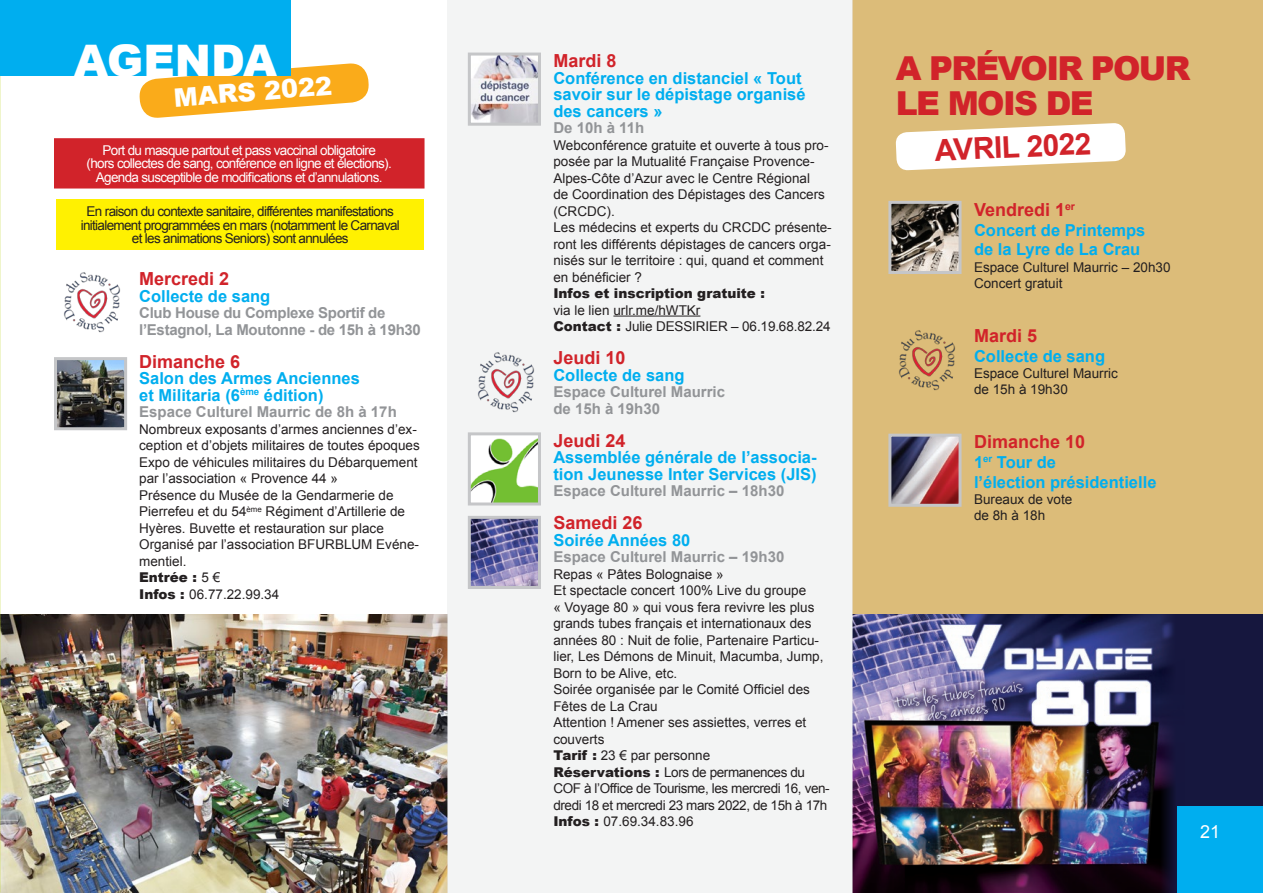
<style>
.page{position:relative;width:1263px;height:893px;background:#fff}
.page>*{position:absolute;margin:0;border:0;box-sizing:border-box;transform-origin:0 0}
.t1{font:900 43.5px "Arial";color:#fff}
.t2{font:900 33px/34.5px "Arial";letter-spacing:-.05em;color:#d1232a}
.t3{font:700 30px "Arial";color:#d1232a}
.t4{font:900 25.5px "Arial";color:#fff}
.t5{font:700 18px "Arial";color:#d1232a}
.t6{font:18px "Arial";color:#fff}
.t7{font:700 16.5px/16.5px "Arial";color:#00aeef}
.t8{font:700 15px/16.5px "Arial";color:#929497}
.t9{font:700 15px/16.5px "Arial";letter-spacing:-.02em;color:#929497}
.t10{font:13.5px/16.5px "Arial";color:#231f20}
.t11{font:13.5px/13.5px "Arial";letter-spacing:-.05em;color:#fff;text-align:center}
.t12{font:13.5px/13.5px "Arial";letter-spacing:-.05em;color:#231f20;text-align:center}
.t13{font:900 13.5px "Arial";color:#231f20}
.s1{font-weight:900}
</style>
<div class="page">
<div style="left:852px;top:0;width:411px;height:614px;background:#dcbc79"></div>
<div style="left:852px;top:614px;width:411px;height:279px;background:#16173e"></div>
<img style="left:852px;top:614px;width:332px;height:279px">
<img style="left:0;top:614px;width:447px;height:279px">
<div style="left:447px;top:0;width:405px;height:893px;background:#f3f4f4"></div>
<img style="left:58px;top:361px;width:65px;height:65px">
<div style="left:54px;top:357px;width:73px;height:73px;border:3px solid #c5c6c8"></div>
<img style="left:472px;top:57px;width:65px;height:65px">
<div style="left:468px;top:53px;width:73px;height:73px;border:3px solid #c5c6c8"></div>
<svg style="left:139px;top:63px;width:230px;height:55px"></svg>
<div style="left:0;top:0;width:291px;height:76px;background:#00aeef"></div>
<div style="left:1177px;top:807px;width:86px;height:86px;background:#00aeef"></div>
<div style="left:56px;top:140px;width:367px;height:47px;background:#d1232a"></div>
<div style="left:54px;top:138px;width:370px;height:51px;border:3px solid #d1232a"></div>
<img style="left:899px;top:330px;width:56px;height:61px">
<hr style="left:613px;top:316px;width:87px;height:1px;background:#231f20">
<div style="left:57px;top:199px;width:367px;height:51px;background:#fff101"></div>
<img style="left:64px;top:272px;width:57px;height:61px">
<img style="left:478px;top:352px;width:57px;height:61px">
<img style="left:892px;top:205px;width:65px;height:65px">
<div style="left:888px;top:201px;width:73px;height:73px;border:3px solid #c5c6c8"></div>
<img style="left:892px;top:438px;width:65px;height:65px">
<div style="left:888px;top:434px;width:73px;height:73px;border:3px solid #c5c6c8"></div>
<svg style="left:895px;top:123px;width:231px;height:48px"></svg>
<img style="left:472px;top:436px;width:65px;height:65px">
<div style="left:468px;top:432px;width:73px;height:73px;border:3px solid #c5c6c8"></div>
<img style="left:472px;top:520px;width:65px;height:65px">
<div style="left:468px;top:516px;width:73px;height:73px;border:3px solid #c5c6c8"></div>
<h1 class="t1" style="left:74px;top:29px;width:204px">AGENDA</h1>
<h2 class="t2" style="left:896px;top:50px;width:296px">A PRÉVOIR POUR<br>LE MOIS DE</h2>
<h3 class="t3" style="left:933px;top:131px;width:158px;rotate:-3deg">AVRIL 2022</h3>
<h3 class="t5" style="left:553px;top:49px;width:65px">Mardi 8</h3>
<p class="t7" style="left:553px;top:70px;width:254px">Conférence en distanciel « Tout savoir sur le dépistage organisé des cancers »</p>
<p class="t8" style="left:553px;top:120px;width:92px">De 10h à 11h</p>
<p class="t10" style="left:553px;top:137px;width:280px">Webconférence gratuite et ouverte à tous pro&shy;posée par la Mutualité Française Provence-Alpes-Côte d’Azur avec le Centre Régional<br>de Coordination des Dépistages des Cancers (CRCDC).<br>Les médecins et experts du CRCDC présente&shy;ront les différents dépistages de cancers orga&shy;nisés sur le territoire : qui, quand et comment en bénéficier ?</p>
<p class="t13" style="left:553px;top:283px;width:213px">Infos et inscription gratuite :</p>
<p class="t10" style="left:553px;top:302px;width:279px">via le lien urlr.me/hWTKr<br><span class="s1">Contact :</span> Julie DESSIRIER – 06.19.68.82.24</p>
<h3 class="t5" style="left:553px;top:346px;width:74px">Jeudi 10</h3>
<p class="t7" style="left:553px;top:367px;width:133px">Collecte de sang</p>
<p class="t8" style="left:553px;top:384px;width:173px">Espace Culturel Maurric de 15h à 19h30</p>
<h3 class="t5" style="left:553px;top:428px;width:74px">Jeudi 24</h3>
<p class="t7" style="left:553px;top:450px;width:265px">Assemblée générale de l’associa&shy;tion Jeunesse Inter Services (JIS)</p>
<p class="t8" style="left:553px;top:483px;width:232px">Espace Culturel Maurric – 18h30</p>
<h3 class="t5" style="left:553px;top:511px;width:91px">Samedi 26</h3>
<p class="t7" style="left:553px;top:532px;width:138px">Soirée Années 80</p>
<p class="t8" style="left:553px;top:549px;width:232px">Espace Culturel Maurric – 19h30</p>
<p class="t10" style="left:553px;top:566px;width:278px">Repas « Pâtes Bolognaise »<br>Et spectacle concert 100% Live du groupe<br>« Voyage 80 » qui vous fera revivre les plus grands tubes français et internationaux des années 80 : Nuit de folie, Partenaire Particu&shy;lier, Les Démons de Minuit, Macumba, Jump, Born to be Alive, etc.<br>Soirée organisée par le Comité Officiel des Fêtes de La Crau<br>Attention ! Amener ses assiettes, verres et couverts<br><span class="s1">Tarif :</span> 23 € par personne<br><span class="s1">Réservations :</span> Lors de permanences du COF à l’Office de Tourisme, les mercredi 16, ven&shy;dredi 18 et mercredi 23 mars 2022, de 15h à 17h <span class="s1">Infos :</span> 07.69.34.83.96</p>
<h3 class="t4" style="left:173px;top:79px;width:160px;rotate:-4deg">MARS 2022</h3>
<p class="t11" style="left:87px;top:143px;width:307px">Port du masque partout et pass vaccinal obligatoire<br>(hors collectes de sang, conférence en ligne et élections).<br>Agenda susceptible de modifications et d’annulations.</p>
<p class="t12" style="left:81px;top:205px;width:321px">En raison du contexte sanitaire, différentes manifestations initialement programmées en mars (notamment le Carnaval et les animations Seniors) sont annulées</p>
<h3 class="t5" style="left:974px;top:198px;width:102px">Vendredi 1<sup>er</sup></h3>
<p class="t7" style="left:974px;top:220px;width:173px;line-height:19.8px">Concert de Printemps de la Lyre de La Crau</p>
<p class="t10" style="left:974px;top:259px;width:198px">Espace Culturel Maurric – 20h30<br>Concert gratuit</p>
<h3 class="t5" style="left:974px;top:324px;width:65px">Mardi 5</h3>
<p class="t7" style="left:974px;top:348px;width:133px">Collecte de sang</p>
<p class="t10" style="left:974px;top:365px;width:146px">Espace Culturel Maurric de 15h à 19h30</p>
<h3 class="t5" style="left:139px;top:267px;width:92px">Mercredi 2</h3>
<p class="t7" style="left:139px;top:288px;width:133px">Collecte de sang</p>
<p class="t9" style="left:139px;top:305px;width:283px">Club House du Complexe Sportif de l’Estagnol, La Moutonne - de 15h à 19h30</p>
<h3 class="t5" style="left:139px;top:349px;width:103px">Dimanche 6</h3>
<p class="t7" style="left:139px;top:371px;width:222px">Salon des Armes Anciennes et Militaria (6<sup>ème</sup> édition)</p>
<p class="t8" style="left:139px;top:404px;width:259px">Espace Culturel Maurric de 8h à 17h</p>
<p class="t10" style="left:139px;top:421px;width:282px">Nombreux exposants d’armes anciennes d’ex&shy;ception et d’objets militaires de toutes époques Expo de véhicules militaires du Débarquement par l’association « Provence 44 »<br>Présence du Musée de la Gendarmerie de Pierrefeu et du 54<sup>ème</sup> Régiment d’Artillerie de Hyères. Buvette et restauration sur place Organisé par l’association BFURBLUM Evéne&shy;mentiel.<br><span class="s1">Entrée :</span> 5 €<br><span class="s1">Infos :</span> 06.77.22.99.34</p>
<h3 class="t5" style="left:974px;top:430px;width:113px">Dimanche 10</h3>
<p class="t7" style="left:974px;top:453px;width:184px;line-height:19.8px">1<sup>er</sup> Tour de<br>l’élection présidentielle</p>
<p class="t10" style="left:974px;top:491px;width:100px">Bureaux de vote de 8h à 18h</p>
<h3 class="t6" style="left:1200px;top:820px;width:22px">21</h3>
</div>
